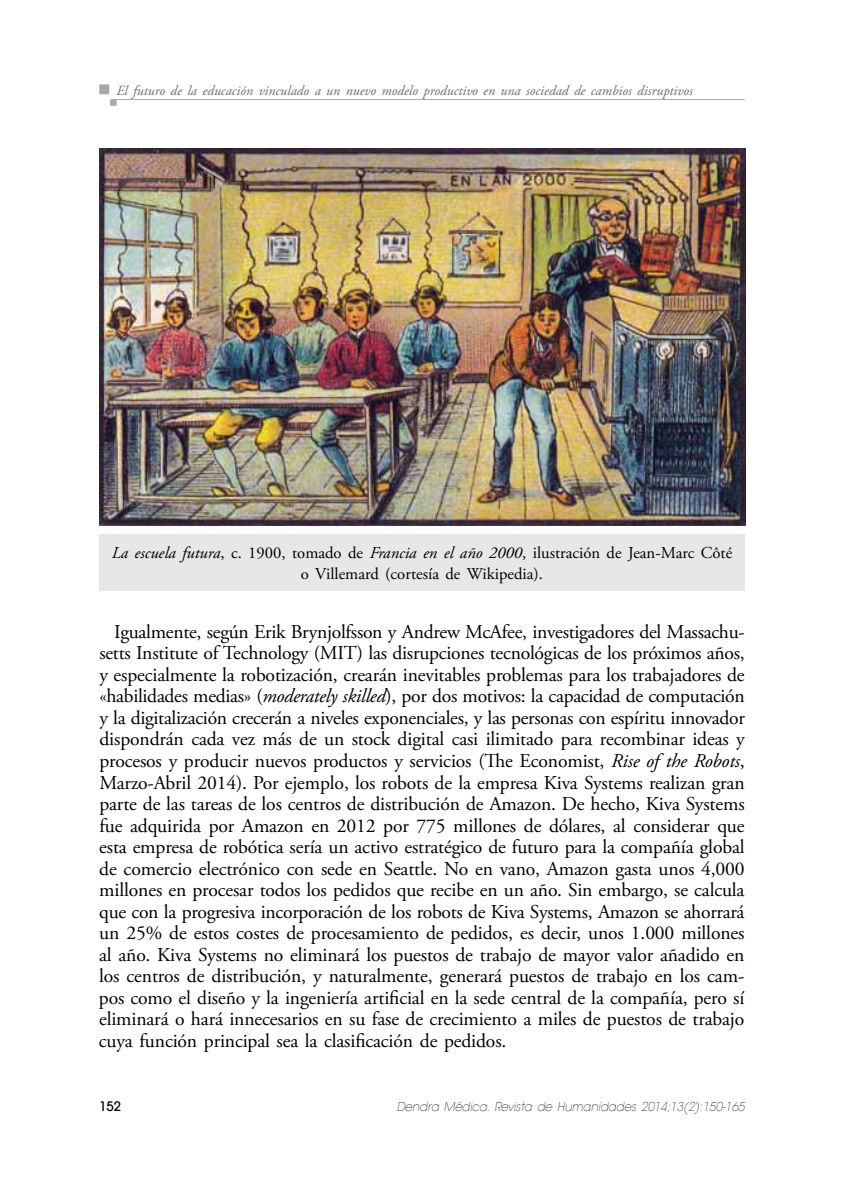
<style>
.page{position:relative;width:844px;height:1191px;background:#fff}
.page>*{position:absolute;margin:0;border:0;box-sizing:border-box;transform-origin:0 0}
.t1{font:19.6px/21.5px "Adobe Garamond Pro";letter-spacing:-.01em;color:#000;text-align:justify}
.t2{font:16.62px/20.5px "Adobe Garamond Pro";color:#000;text-align:center}
.t3{font:italic 14px "Adobe Garamond Pro";color:#6d6e71}
.t4{font:500 13.12px "Avant Garde LT";color:#000}
.t5{font:italic 200 12.25px "Avant Garde LT";color:#000;scale:.95 1}
.s1{font-style:italic}
</style>
<div class="page">
<div style="left:99px;top:84px;width:10px;height:10px;background:#a7a9ac;border:2px solid #a7a9ac"></div>
<svg style="left:110px;top:99px;width:7px;height:7px"></svg>
<hr style="left:112px;top:99px;width:632px;height:1px;background:#a7a9ac">
<div style="left:99px;top:534px;width:645px;height:56px;background:#e6e7e8"></div>
<img style="left:99px;top:149px;width:646px;height:376px">
<p class="t3" style="left:117px;top:82px;width:577px">El futuro de la educación vinculado a un nuevo modelo productivo en una sociedad de cambios disruptivos</p>
<p class="t2" style="left:112px;top:543px;width:622px"><span class="s1">La escuela futura</span>, c. 1900, tomado de <span class="s1">Francia en el año 2000</span>, ilustración de Jean-Marc Côté o Villemard (cortesía de Wikipedia).</p>
<p class="t1" style="left:99px;top:621px;width:647px;text-indent:15px">Igualmente, según Erik Brynjolfsson y Andrew McAfee, investigadores del Massachu&shy;setts Institute of Technology (MIT) las disrupciones tecnológicas de los próximos años, y especialmente la robotización, crearán inevitables problemas para los trabajadores de «habilidades medias» (<span class="s1">moderately skilled</span>), por dos motivos: la capacidad de computación y la digitalización crecerán a niveles exponenciales, y las personas con espíritu innovador dispondrán cada vez más de un stock digital casi ilimitado para recombinar ideas y procesos y producir nuevos productos y servicios (The Economist, <span class="s1">Rise of the Robots</span>, Marzo-Abril 2014). Por ejemplo, los robots de la empresa Kiva Systems realizan gran parte de las tareas de los centros de distribución de Amazon. De hecho, Kiva Systems fue adquirida por Amazon en 2012 por 775 millones de dólares, al considerar que esta empresa de robótica sería un activo estratégico de futuro para la compañía global de comercio electrónico con sede en Seattle. No en vano, Amazon gasta unos 4,000 millones en procesar todos los pedidos que recibe en un año. Sin embargo, se calcula que con la progresiva incorporación de los robots de Kiva Systems, Amazon se ahorrará un 25% de estos costes de procesamiento de pedidos, es decir, unos 1.000 millones al año. Kiva Systems no eliminará los puestos de trabajo de mayor valor añadido en los centros de distribución, y naturalmente, generará puestos de trabajo en los cam&shy;pos como el diseño y la ingeniería artificial en la sede central de la compañía, pero sí eliminará o hará innecesarios en su fase de crecimiento a miles de puestos de trabajo cuya función principal sea la clasificación de pedidos.</p>
<p class="t4" style="left:99px;top:1098px;width:23px">152</p>
<p class="t5" style="left:396px;top:1099px;width:367px">Dendra Médica. Revista de Humanidades 2014;13(2):150-165</p>
</div>
